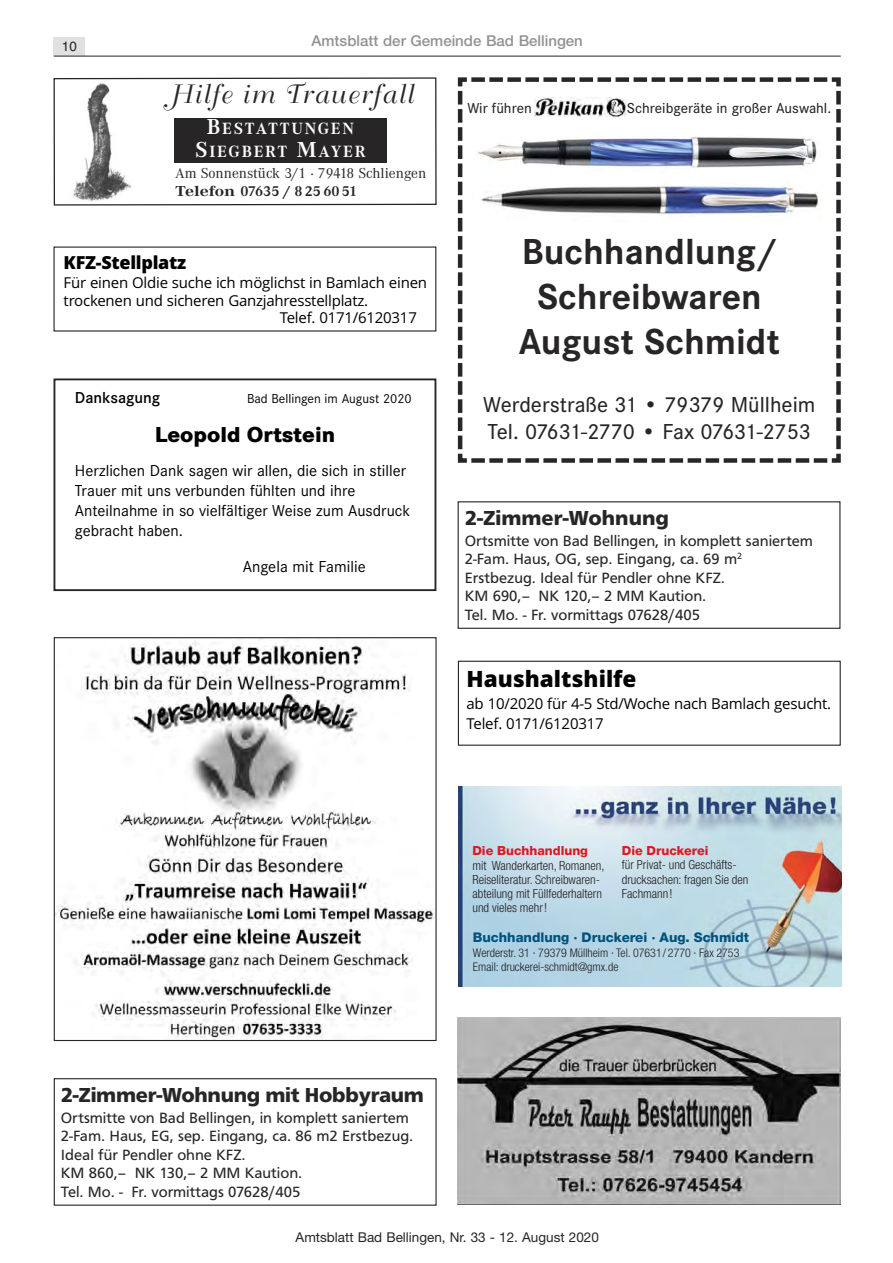
<style>
.page{position:relative;width:893px;height:1263px;background:#fff}
.page>*{position:absolute;margin:0;border:0;box-sizing:border-box;transform-origin:0 0}
.t1{font:700 37.5px/45px "Corporate S";color:#272526;text-align:center}
.t2{font:26.25px "Bellevue";letter-spacing:.075em;color:#272526}
.t3{font:500 22.5px/27px "Corporate S";color:#272526}
.t4{font:800 22.5px "Corporate S";color:#000}
.t5{font:800 22.5px "Open Sans";color:#000}
.t6{font:800 21px "Front Page";letter-spacing:-.015em;color:#272526}
.t7{font:800 18px "Open Sans";letter-spacing:-.015em;color:#000}
.t8{font:700 16.8px/22.5px "Corporate A";letter-spacing:.1em;color:#fff;text-align:center}
.t9{font:16.5px/19.8px "Corporate S";color:#000}
.t10{font:600 16.5px "Corporate S";color:#000}
.t11{font:15.45px/18.6px "Front Page";color:#272526}
.t12{font:15px/19.6px "Open Sans";letter-spacing:-.015em;color:#000}
.t13{font:500 15px "Corporate S";color:#272526}
.t14{font:500 15px "Helvetica Neue";color:#939293}
.t15{font:15px "Corporate A";color:#272526}
.t16{font:700 15px "Corporate A";color:#272526;scale:1.25 1}
.t17{font:13.5px "Helvetica Neue";color:#272526}
.t18{font:13.5px "Corporate S";color:#000}
.t19{font:13.5px "Helvetica";color:#272526}
.t20{font:800 13.35px "Helvetica Neue";color:#00527c}
.t21{font:300 condensed 12.6px/14.1px "Helvetica Neue";color:#231f20}
.t22{font:800 12.6px "Helvetica Neue";color:#db1a21}
.t23{font:300 condensed 12px/13.8px "Helvetica Neue";color:#231f20}
.s1{font-size:22.5px}
</style>
<div class="page">
<div style="left:54px;top:38px;width:31px;height:18px;background:#e1e1e1"></div>
<hr style="left:54px;top:56px;width:786px;height:1px;background:#272526">
<img style="left:458px;top:786px;width:383px;height:201px">
<div style="left:54px;top:1078px;width:382px;height:128px;border:1px solid #272526"></div>
<div style="left:457px;top:501px;width:383px;height:128px;border:1px solid #272526"></div>
<img style="left:56px;top:641px;width:378px;height:398px">
<div style="left:54px;top:637px;width:382px;height:404px;border:1px solid #272526"></div>
<svg style="left:53px;top:77px;width:384px;height:129px"></svg>
<div style="left:174px;top:118px;width:213px;height:45px;background:#272526"></div>
<img style="left:457px;top:1017px;width:383px;height:187px">
<div style="left:458px;top:661px;width:382px;height:85px;border:1px solid #272526"></div>
<div style="left:53px;top:378px;width:383px;height:213px;border:2px solid #272526"></div>
<svg style="left:457px;top:77px;width:384px;height:386px"></svg>
<img style="left:472px;top:133px;width:354px;height:39px">
<img style="left:472px;top:182px;width:354px;height:40px">
<img style="left:534px;top:97px;width:91px;height:20px">
<p class="t19" style="left:62px;top:38px;width:17px">10</p>
<p class="t14" style="left:311px;top:35px;width:273px">Amtsblatt der Gemeinde Bad Bellingen</p>
<h2 class="t2" style="left:170px;top:81px;width:243px">Hilfe im Trauerfall</h2>
<p class="t8" style="left:195px;top:119px;width:172px"><span class="s1">B</span>ESTATTUNGEN<br><span class="s1">S</span>IEGBERT <span class="s1">M</span>AYER</p>
<p class="t15" style="left:175px;top:167px;width:253px">Am Sonnenstück 3/1 · 79418 Schliengen</p>
<p class="t16" style="left:175px;top:185px;width:147px">Telefon 07635 / 8 25 60 51</p>
<p class="t13" style="left:467px;top:103px;width:66px">Wir führen</p>
<p class="t13" style="left:626px;top:103px;width:206px">Schreibgeräte in großer Auswahl.</p>
<p class="t7" style="left:64px;top:252px;width:124px">KFZ-Stellplatz</p>
<p class="t12" style="left:64px;top:274px;width:365px;line-height:18.6px">Für einen Oldie suche ich möglichst in Bamlach einen trockenen und sicheren Ganzjahresstellplatz.</p>
<p class="t12" style="left:280px;top:309px;width:139px">Telef. 0171/6120317</p>
<p class="t10" style="left:75px;top:392px;width:87px">Danksagung</p>
<p class="t18" style="left:247px;top:394px;width:166px">Bad Bellingen im August 2020</p>
<h3 class="t4" style="left:155px;top:425px;width:182px">Leopold Ortstein</h3>
<p class="t9" style="left:75px;top:462px;width:337px">Herzlichen Dank sagen wir allen, die sich in stiller Trauer mit uns verbunden fühlten und ihre Anteilnahme in so vielfältiger Weise zum Ausdruck gebracht haben.</p>
<p class="t9" style="left:243px;top:558px;width:124px">Angela mit Familie</p>
<h1 class="t1" style="left:519px;top:232px;width:262px">Buchhandlung/<br>Schreibwaren<br>August Schmidt</h1>
<h3 class="t3" style="left:483px;top:393px;width:333px">Werderstraße 31 • 79379 Müllheim<br>Tel. 07631-2770 • Fax 07631-2753</h3>
<h3 class="t6" style="left:464px;top:510px;width:206px">2-Zimmer-Wohnung</h3>
<p class="t11" style="left:464px;top:532px;width:349px">Ortsmitte von Bad Bellingen, in komplett saniertem 2-Fam. Haus, OG, sep. Eingang, ca. 69 m<sup>2<br></sup>Erstbezug. Ideal für Pendler ohne KFZ.<br>KM 690,– NK 120,– 2 MM Kaution.<br>Tel. Mo. - Fr. vormittags 07628/405</p>
<h3 class="t5" style="left:466px;top:666px;width:171px">Haushaltshilfe</h3>
<p class="t12" style="left:466px;top:695px;width:366px">ab 10/2020 für 4-5 Std/Woche nach Bamlach gesucht.<br>Telef. 0171/6120317</p>
<h3 class="t6" style="left:61px;top:1087px;width:364px">2-Zimmer-Wohnung mit Hobbyraum</h3>
<p class="t11" style="left:61px;top:1109px;width:354px">Ortsmitte von Bad Bellingen, in komplett saniertem 2-Fam. Haus, EG, sep. Eingang, ca. 86 m2 Erstbezug.<br>Ideal für Pendler ohne KFZ.<br>KM 860,– NK 130,– 2 MM Kaution.<br>Tel. Mo. - Fr. vormittags 07628/405</p>
<p class="t22" style="left:622px;top:845px;width:88px">Die Druckerei</p>
<p class="t21" style="left:622px;top:859px;width:128px">für Privat- und Geschäfts&shy;drucksachen: fragen Sie den<br>Fachmann!</p>
<p class="t20" style="left:473px;top:931px;width:277px">Buchhandlung · Druckerei · Aug. Schmidt</p>
<p class="t23" style="left:473px;top:947px;width:268px">Werderstr. 31 · 79379 Müllheim · Tel. 07631/ 2770 · Fax 2753<br>Email: druckerei-schmidt@gmx.de</p>
<p class="t22" style="left:472px;top:845px;width:117px">Die Buchhandlung</p>
<p class="t21" style="left:472px;top:859px;width:133px">mit Wanderkarten, Romanen,<br>Reiseliteratur. Schreibwaren&shy;abteilung mit Füllfederhaltern und vieles mehr!</p>
<p class="t17" style="left:295px;top:1232px;width:305px">Amtsblatt Bad Bellingen, Nr. 33 - 12. August 2020</p>
</div>
